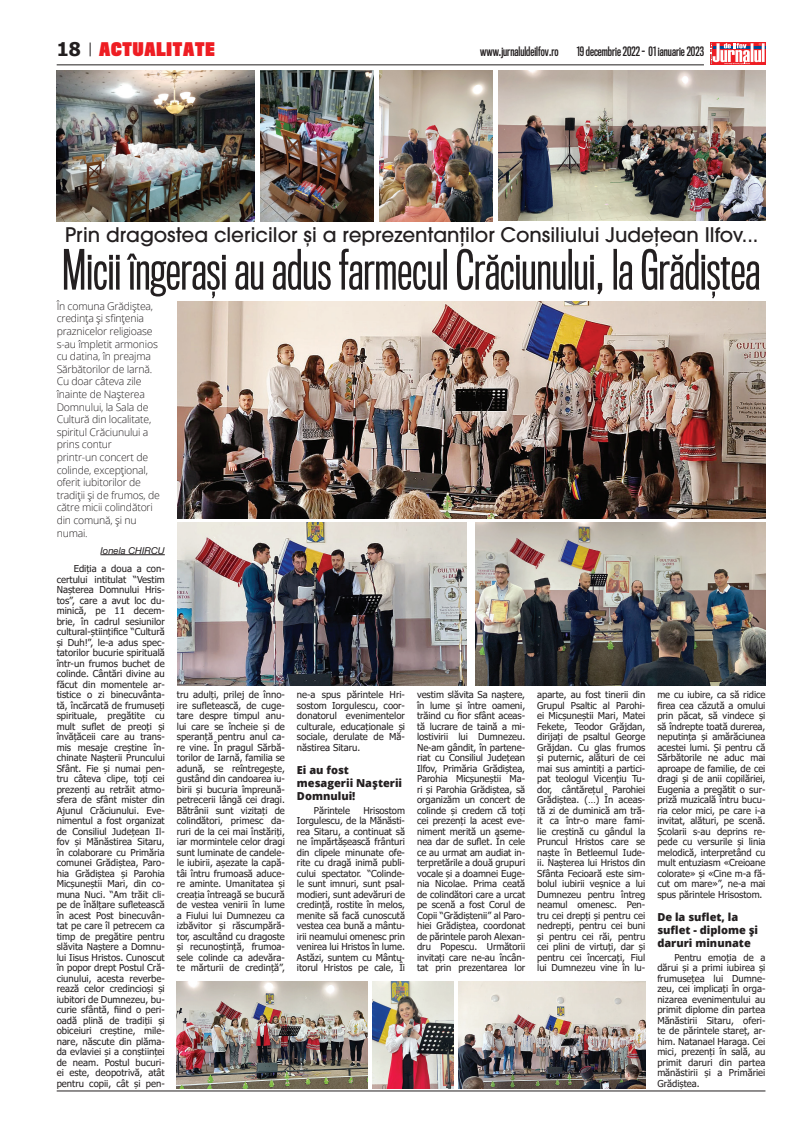
<style>
.page{position:relative;width:808px;height:1134px;background:#fff}
.page>*{position:absolute;margin:0;border:0;box-sizing:border-box;transform-origin:0 0}
.t1{font:51px "Titling Gothic FB Comp";color:#231f20}
.t2{font:500 20px "ITC Avant Garde Pro";color:#231f20}
.t3{font:900 17.3px "Titling Gothic FB Comp";letter-spacing:.05em;color:#ee1d23}
.t4{font:600 12px "Titling Gothic FB Comp";color:#231f20}
.t5{font:800 11px/13px "Open Sans";color:#231f20}
.t6{font:300 10.5px/12.6px "Open Sans";letter-spacing:-.02em;color:#231f20}
.t7{font:9.5px/10.5px "Tahoma";letter-spacing:-.005em;color:#231f20;text-align:justify}
.t8{font:italic 9.5px "Helvetica Neue";color:#231f20}
.s1{font-family:"Tahoma";font-weight:700;font-size:18.8px;color:#231f20}
</style>
<div class="page">
<div style="left:710px;top:43px;width:55px;height:22px;background:#ee1d23"></div>
<svg style="left:710px;top:43px;width:55px;height:21px"></svg>
<hr style="left:57px;top:64px;width:647px;height:1px;background:#231f20">
<hr style="left:57px;top:1090px;width:708px;height:1px;background:#231f20">
<svg style="left:90px;top:43px;width:1px;height:13px"></svg>
<hr style="left:100px;top:554px;width:65px;height:1px;background:#231f20">
<img style="left:177px;top:302px;width:588px;height:216px">
<img style="left:57px;top:70px;width:197px;height:151px">
<img style="left:260px;top:70px;width:114px;height:151px">
<img style="left:380px;top:70px;width:113px;height:151px">
<img style="left:499px;top:70px;width:266px;height:150px">
<img style="left:458px;top:981px;width:187px;height:108px">
<img style="left:177px;top:981px;width:191px;height:108px">
<img style="left:177px;top:523px;width:290px;height:163px">
<img style="left:373px;top:981px;width:80px;height:108px">
<img style="left:476px;top:523px;width:289px;height:163px">
<h3 class="t3" style="left:57px;top:38px;width:159px"><span class="s1">18</span> ACTUALITATE</h3>
<p class="t4" style="left:480px;top:45px;width:80px">www.jurnaluldeilfov.ro</p>
<p class="t4" style="left:577px;top:45px;width:129px">19 decembrie 2022 - 01 ianuarie 2023</p>
<h2 class="t2" style="left:65px;top:221px;width:695px">Prin dragostea clericilor și a reprezentanților Consiliului Județean Ilfov...</h2>
<h1 class="t1" style="left:62px;top:241px;width:700px">Micii îngerași au adus farmecul Crăciunului, la Grădiștea</h1>
<p class="t6" style="left:57px;top:299px;width:105px">În comuna Grădiștea, credința și sfințenia praznicelor religioase s-au împletit armonios cu datina, în preajma<br>Sărbătorilor de Iarnă.<br>Cu doar câteva zile înainte de Nașterea<br>Domnului, la Sala de<br>Cultură din localitate, spiritul Crăciunului a prins contur<br>printr-un concert de colinde, excepțional, oferit iubitorilor de tradiții și de frumos, de către micii colindători din comună, și nu numai.</p>
<p class="t8" style="left:100px;top:544px;width:66px">Ionela Chircu</p>
<p class="t7" style="left:57px;top:564px;width:110px;text-indent:17px">Ediția a doua a con&shy;certului intitulat “Vestim Nașterea Domnului Hris&shy;tos”, care a avut loc du&shy;minică, pe 11 decem&shy;brie, în cadrul sesiunilor cultural-științifice “Cultură și Duh!”, le-a adus spec&shy;tatorilor bucurie spirituală într-un frumos buchet de colinde. Cântări divine au făcut din momentele ar&shy;tistice o zi binecuvânta&shy;tă, încărcată de frumuseți spirituale, pregătite cu mult suflet de preoți și învățăceii care au trans&shy;mis mesaje creștine în&shy;chinate Nașterii Pruncului Sfânt. Fie și numai pen&shy;tru câteva clipe, toți cei prezenți au retrăit atmo&shy;sfera de sfânt mister din Ajunul Crăciunului. Eve&shy;nimentul a fost organizat de Consiliul Județean Il&shy;fov și Mănăstirea Sitaru, în colaborare cu Primăria comunei Grădiștea, Paro&shy;hia Grădiștea și Parohia Micșuneștii Mari, din co&shy;muna Nuci. “Am trăit cli&shy;pe de înălțare sufletească în acest Post binecuvân&shy;tat pe care îl petrecem ca timp de pregătire pentru slăvita Naștere a Domnu&shy;lui Iisus Hristos. Cunoscut în popor drept Postul Cră&shy;ciunului, acesta reverbe&shy;rează celor credincioși și iubitori de Dumnezeu, bu&shy;curie sfântă, fiind o peri&shy;oadă plină de tradiții și obiceiuri creștine, mile&shy;nare, născute din plăma&shy;da evlaviei și a conștiinței de neam. Postul bucuri&shy;ei este, deopotrivă, atât pentru copii, cât și pen-</p>
<p class="t7" style="left:177px;top:690px;width:110px">tru adulți, prilej de înno&shy;ire sufletească, de cuge&shy;tare despre timpul anu&shy;lui care se încheie și de speranță pentru anul ca&shy;re vine. În pragul Sărbă&shy;torilor de Iarnă, familia se adună, se reîntregește, gustând din candoarea iu&shy;birii și bucuria împreună&shy;petrecerii lângă cei dragi.<br>Bătrânii sunt vizitați de colindători, primesc da&shy;ruri de la cei mai înstăriți, iar mormintele celor dragi sunt luminate de candele&shy;le iubirii, așezate la capă&shy;tâi întru frumoasă aduce&shy;re aminte. Umanitatea și creația întreagă se bucură de vestea venirii în lume a Fiului lui Dumnezeu ca izbăvitor și răscumpără&shy;tor, ascultând cu dragoste și recunoștință, frumoa&shy;sele colinde ca adevăra&shy;te mărturii de credință”,</p>
<p class="t7" style="left:297px;top:690px;width:110px">ne-a spus părintele Hri&shy;sostom Iorgulescu, coor&shy;donatorul evenimentelor culturale, educaționale și sociale, derulate de Mă&shy;năstirea Sitaru.</p>
<p class="t7" style="left:417px;top:690px;width:110px">vestim slăvita Sa naștere, în lume și între oameni, trăind cu fior sfânt aceas&shy;tă lucrare de taină a mi&shy;lostivirii lui Dumnezeu.<br>Ne-am gândit, în partene&shy;riat cu Consiliul Județean Ilfov, Primăria Grădiștea, Parohia Micșuneștii Ma&shy;ri și Parohia Grădiștea, să organizăm un concert de colinde și credem că toți cei prezenți la acest eve&shy;niment merită un aseme&shy;nea dar de suflet. În cele ce au urmat am audiat in&shy;terpretările a două grupuri vocale și a doamnei Euge&shy;nia Nicolae. Prima ceată de colindători care a urcat pe scenă a fost Corul de Copii “Grădiștenii” al Paro&shy;hiei Grădiștea, coordonat de părintele paroh Alexan&shy;dru Popescu. Următorii invitați care ne-au încân&shy;tat prin prezentarea lor</p>
<p class="t7" style="left:537px;top:690px;width:110px">aparte, au fost tinerii din Grupul Psaltic al Parohi&shy;ei Micșuneștii Mari, Matei Fekete, Teodor Grăjdan, dirijați de psaltul George Grăjdan. Cu glas frumos și puternic, alături de cei mai sus amintiți a partici&shy;pat teologul Vicențiu Tu&shy;dor, cântărețul Parohiei Grădiștea. (…) În aceas&shy;tă zi de duminică am tră&shy;it ca într-o mare fami&shy;lie creștină cu gândul la Pruncul Hristos care se naște în Betleemul Iude&shy;ii. Nașterea lui Hristos din Sfânta Fecioară este sim&shy;bolul iubirii veșnice a lui Dumnezeu pentru întreg neamul omenesc. Pen&shy;tru cei drepți și pentru cei nedrepți, pentru cei buni și pentru cei răi, pentru cei plini de virtuți, dar și pentru cei încercați, Fiul lui Dumnezeu vine în lu-</p>
<p class="t7" style="left:657px;top:690px;width:110px">me cu iubire, ca să ridice firea cea căzută a omului prin păcat, să vindece și să îndrepte toată durerea, neputința și amărăciunea acestei lumi. Și pentru că Sărbătorile ne aduc mai aproape de familie, de cei dragi și de anii copilăriei, Eugenia a pregătit o sur&shy;priză muzicală întru bucu&shy;ria celor mici, pe care i-a invitat, alături, pe scenă.<br>Școlarii s-au deprins re&shy;pede cu versurile și linia melodică, interpretând cu mult entuziasm «Creioane colorate» și «Cine m-a fă&shy;cut om mare»”, ne-a mai spus părintele Hrisostom.</p>
<p class="t5" style="left:297px;top:763px;width:107px">Ei au fost mesagerii Nașterii<br>Domnului!</p>
<p class="t7" style="left:314px;top:806px;width:38px">Părintele</p>
<p class="t7" style="left:297px;top:806px;width:110px;text-indent:67px">Hrisostom Iorgulescu, de la Mănăsti&shy;rea Sitaru, a continuat să ne împărtășească frânturi din clipele minunate ofe&shy;rite cu dragă inimă publi&shy;cului spectator. “Colinde&shy;le sunt imnuri, sunt psal&shy;modieri, sunt adevăruri de credință, rostite în melos, menite să facă cunoscută vestea cea bună a mântu&shy;irii neamului omenesc prin venirea lui Hristos în lume.<br>Astăzi, suntem cu Mântu&shy;itorul Hristos pe cale, Îi</p>
<p class="t5" style="left:657px;top:910px;width:102px">De la suflet, la suflet - diplome și daruri minunate</p>
<p class="t7" style="left:657px;top:953px;width:110px;text-indent:17px">Pentru emoția de a dărui și a primi iubirea și frumusețea lui Dumne&shy;zeu, cei implicați în orga&shy;nizarea evenimentului au primit diplome din partea Mănăstirii Sitaru, oferi&shy;te de părintele stareț, ar&shy;him. Natanael Haraga. Cei mici, prezenți în sală, au primit daruri din partea mănăstirii și a Primăriei Grădiștea.</p>
</div>
